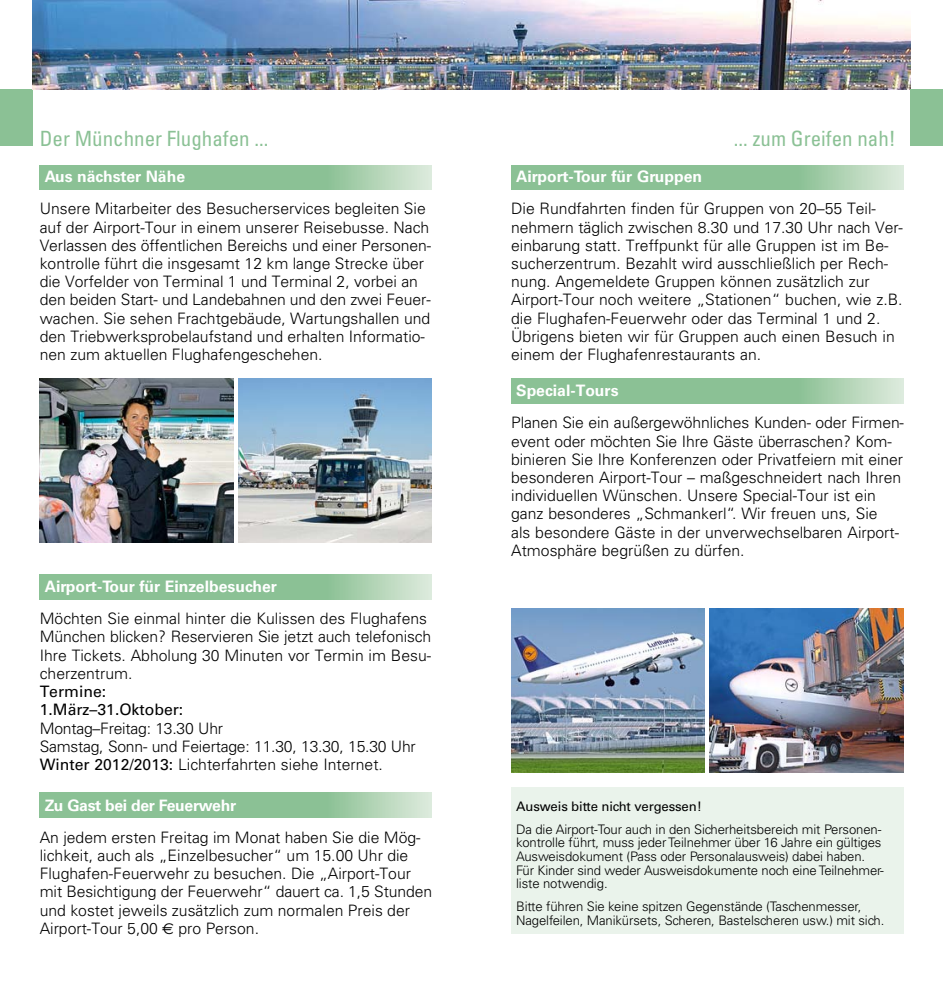
<style>
.page{position:relative;width:943px;height:993px;background:#fff}
.page>*{position:absolute;margin:0;border:0;box-sizing:border-box;transform-origin:0 0}
.t1{font:condensed 21px "Univers";color:#8bc195}
.t2{font:300 15.75px/18.2px "Univers";color:#000}
.t3{font:700 15.75px "Univers CE";color:#fff}
.t4{font:500 15.75px/18.2px "Univers CE";color:#000}
.t5{font:700 15.75px "Univers CE";letter-spacing:-.02em;color:#fff}
.t6{font:300 13.12px/13.7px "Univers";letter-spacing:-.01em;color:#000}
.t7{font:13.12px "Univers";letter-spacing:-.01em;color:#000}
.s1{font-family:"Univers CE";font-weight:500}
.s2{font-family:"Euro Sans";font-weight:400}
</style>
<div class="page">
<svg style="left:40px;top:165px;width:392px;height:25px;background:#96c69e"></svg>
<svg style="left:40px;top:574px;width:392px;height:25px;background:#96c69e"></svg>
<svg style="left:40px;top:792px;width:392px;height:24px;background:#96c69e"></svg>
<img style="left:40px;top:378px;width:193px;height:164px">
<img style="left:238px;top:378px;width:194px;height:164px">
<div style="left:0;top:89px;width:32px;height:57px;background:#8bc195"></div>
<img style="left:32px;top:0;width:878px;height:89px">
<svg style="left:511px;top:378px;width:392px;height:25px;background:#96c69e"></svg>
<svg style="left:511px;top:165px;width:392px;height:25px;background:#96c69e"></svg>
<img style="left:511px;top:608px;width:193px;height:163px">
<img style="left:709px;top:608px;width:194px;height:163px">
<div style="left:511px;top:787px;width:392px;height:146px;background:#eaf3eb"></div>
<div style="left:910px;top:89px;width:33px;height:57px;background:#8bc195"></div>
<h1 class="t1" style="left:40px;top:125px;width:230px">Der Münchner Flughafen ...</h1>
<h1 class="t1" style="left:733px;top:125px;width:164px">... zum Greifen nah!</h1>
<p class="t3" style="left:516px;top:167px;width:187px">Airport-Tour für Gruppen</p>
<p class="t2" style="left:511px;top:199px;width:393px">Die Rundfahrten finden für Gruppen von 20–55 Teil&shy;nehmern täglich zwischen 8.30 und 17.30 Uhr nach Ver&shy;einbarung statt. Treffpunkt für alle Gruppen ist im Be&shy;sucherzentrum. Bezahlt wird ausschließlich per Rech&shy;nung. Angemeldete Gruppen können zusätzlich zur Airport-Tour noch weitere „Stationen“ buchen, wie z.B. die Flughafen-Feuerwehr oder das Terminal 1 und 2.<br>Übrigens bieten wir für Gruppen auch einen Besuch in einem der Flughafenrestaurants an.</p>
<p class="t3" style="left:516px;top:381px;width:104px">Special-Tours</p>
<p class="t2" style="left:511px;top:413px;width:394px">Planen Sie ein außergewöhnliches Kunden- oder Firmen&shy;event oder möchten Sie Ihre Gäste überraschen? Kom&shy;binieren Sie Ihre Konferenzen oder Privatfeiern mit einer besonderen Airport-Tour – maßgeschneidert nach Ihren individuellen Wünschen. Unsere Special-Tour ist ein ganz besonderes „Schmankerl“. Wir freuen uns, Sie<br>als besondere Gäste in der unverwechselbaren Airport-Atmosphäre begrüßen zu dürfen.</p>
<p class="t3" style="left:45px;top:167px;width:142px">Aus nächster Nähe</p>
<p class="t2" style="left:40px;top:199px;width:393px">Unsere Mitarbeiter des Besucherservices begleiten Sie auf der Airport-Tour in einem unserer Reisebusse. Nach Verlassen des öffentlichen Bereichs und einer Personen&shy;kontrolle führt die insgesamt 12 km lange Strecke über die Vorfelder von Terminal 1 und Terminal 2, vorbei an den beiden Start- und Landebahnen und den zwei Feuer&shy;wachen. Sie sehen Frachtgebäude, Wartungshallen und den Triebwerksprobelaufstand und erhalten Informatio&shy;nen zum aktuellen Flughafengeschehen.</p>
<p class="t3" style="left:45px;top:577px;width:234px">Airport-Tour für Einzelbesucher</p>
<p class="t2" style="left:40px;top:609px;width:393px">Möchten Sie einmal hinter die Kulissen des Flughafens München blicken? Reservieren Sie jetzt auch telefonisch Ihre Tickets. Abholung 30 Minuten vor Termin im Besu&shy;cherzentrum.</p>
<p class="t4" style="left:40px;top:682px;width:145px">Termine:<br>1.März–31.Oktober:</p>
<p class="t2" style="left:40px;top:718px;width:377px">Montag–Freitag: 13.30 Uhr<br>Samstag, Sonn- und Feiertage: 11.30, 13.30, 15.30 Uhr<br><span class="s1">Winter 2012/2013:</span> Lichterfahrten siehe Internet.</p>
<p class="t5" style="left:45px;top:795px;width:193px">Zu Gast bei der Feuerwehr</p>
<p class="t2" style="left:40px;top:827px;width:394px">An jedem ersten Freitag im Monat haben Sie die Mög&shy;lichkeit, auch als „Einzelbesucher“ um 15.00 Uhr die Flughafen-Feuerwehr zu besuchen. Die „Airport-Tour mit Besichtigung der Feuerwehr“ dauert ca. 1,5 Stunden und kostet jeweils zusätzlich zum normalen Preis der Airport-Tour 5,00 <span class="s2">€</span> pro Person.</p>
<p class="t7" style="left:516px;top:798px;width:187px">Ausweis bitte nicht vergessen!</p>
<p class="t6" style="left:516px;top:821px;width:369px">Da die Airport-Tour auch in den Sicherheitsbereich mit Personen&shy;kontrolle führt, muss jeder Teilnehmer über 16 Jahre ein gültiges Ausweisdokument (Pass oder Personalausweis) dabei haben.<br>Für Kinder sind weder Ausweisdokumente noch eine Teilnehmer&shy;liste notwendig.</p>
<p class="t6" style="left:516px;top:899px;width:369px">Bitte führen Sie keine spitzen Gegenstände (Taschenmesser,<br>Nagelfeilen, Manikürsets, Scheren, Bastelscheren usw.) mit sich.</p>
</div>
